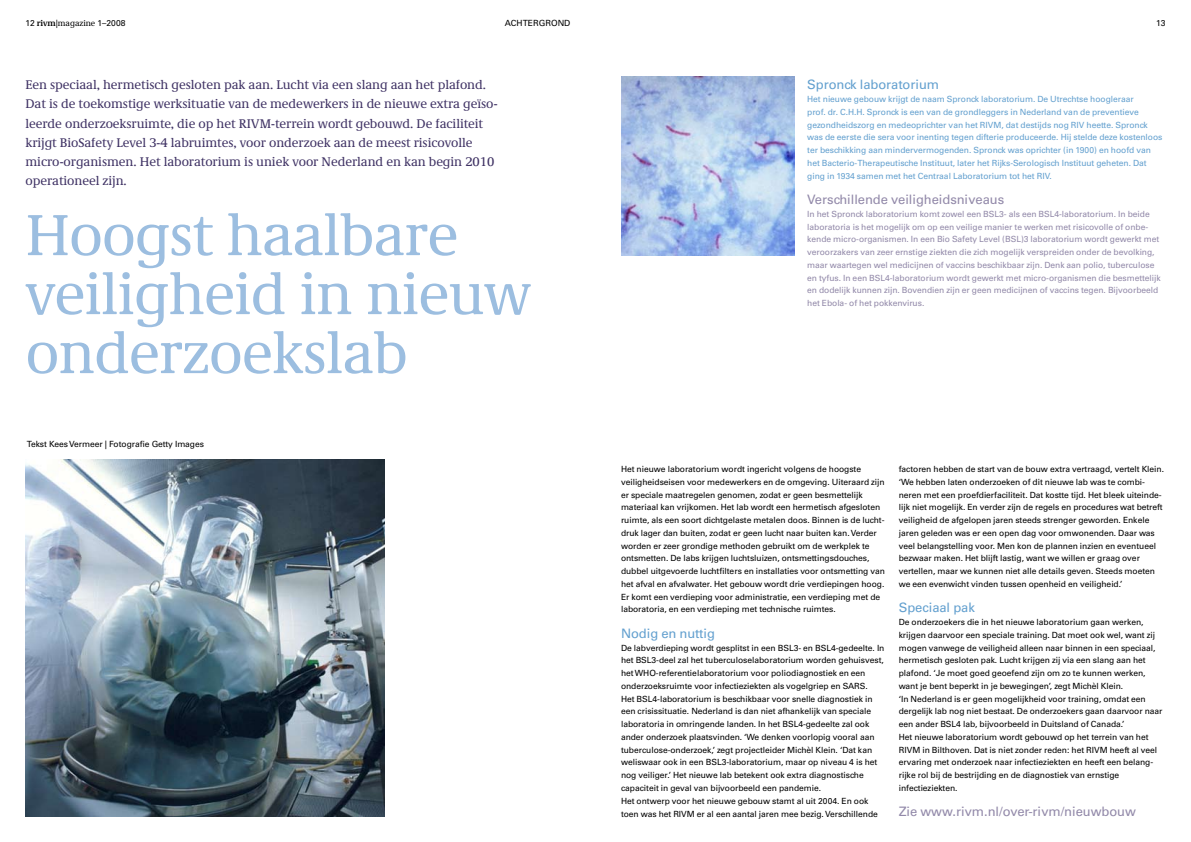
<style>
.page{position:relative;width:1191px;height:842px;background:#fff}
.page>*{position:absolute;margin:0;border:0;box-sizing:border-box;transform-origin:0 0}
.t1{font:60px/59px "RIVM Demos";letter-spacing:-.015em;color:#9cbee0}
.t2{font:13px/19.1px "RIVM Demos";letter-spacing:-.005em;color:#3f3264}
.t3{font:13px "Univers LT Std";letter-spacing:-.005em;color:#9289a9}
.t4{font:13px "Univers LT Std";letter-spacing:-.005em;color:#63a0cf}
.t5{font:8.5px/12.8px "Univers LT Std";letter-spacing:-.005em;color:#000}
.t6{font:8.5px/12.8px "Univers LT Std";letter-spacing:-.005em;color:#9289a9}
.t7{font:8.5px/12.8px "Univers LT Std";letter-spacing:-.005em;color:#63a0cf}
.s1{font-family:"RIVM Demos";font-weight:700}
.s2{font-family:"RIVM Demos"}
</style>
<div class="page">
<img style="left:26px;top:459px;width:359px;height:358px">
<img style="left:621px;top:77px;width:173px;height:178px">
<p class="t5" style="left:26px;top:16px;width:101px">12 <span class="s1">rivm|</span><span class="s2">magazine</span> 1–2008</p>
<p class="t5" style="left:1156px;top:16px;width:11px">13</p>
<p class="t5" style="left:505px;top:16px;width:67px">ACHTERGROND</p>
<p class="t2" style="left:25px;top:75px;width:473px">Een speciaal, hermetisch gesloten pak aan. Lucht via een slang aan het plafond.<br>Dat is de toekomstige werksituatie van de medewerkers in de nieuwe extra geïso&shy;leerde onderzoeksruimte, die op het RIVM-terrein wordt gebouwd. De faciliteit krijgt BioSafety Level 3-4 labruimtes, voor onderzoek aan de meest risicovolle micro-organismen. Het laboratorium is uniek voor Nederland en kan begin 2010 operationeel zijn.</p>
<h1 class="t1" style="left:26px;top:205px;width:507px">Hoogst haalbare veiligheid in nieuw onderzoekslab</h1>
<p class="t5" style="left:27px;top:437px;width:179px">Tekst Kees Vermeer | Fotografie Getty Images</p>
<h2 class="t4" style="left:807px;top:77px;width:133px">Spronck laboratorium</h2>
<p class="t7" style="left:807px;top:93px;width:357px">Het nieuwe gebouw krijgt de naam Spronck laboratorium. De Utrechtse hoogleraar<br>prof. dr. C.H.H. Spronck is een van de grondleggers in Nederland van de preventieve gezondheidszorg en medeoprichter van het RIVM, dat destijds nog RIV heette. Spronck was de eerste die sera voor inenting tegen difterie produceerde. Hij stelde deze kostenloos ter beschikking aan mindervermogenden. Spronck was oprichter (in 1900) en hoofd van het Bacterio-Therapeutische Instituut, later het Rijks-Serologisch Instituut geheten. Dat ging in 1934 samen met het Centraal Laboratorium tot het RIV.</p>
<h2 class="t3" style="left:807px;top:192px;width:198px">Verschillende veiligheidsniveaus</h2>
<p class="t6" style="left:807px;top:207px;width:355px">In het Spronck laboratorium komt zowel een BSL3- als een BSL4-laboratorium. In beide laboratoria is het mogelijk om op een veilige manier te werken met risicovolle of onbe&shy;kende micro-organismen. In een Bio Safety Level (BSL)3 laboratorium wordt gewerkt met veroorzakers van zeer ernstige ziekten die zich mogelijk verspreiden onder de bevolking, maar waartegen wel medicijnen of vaccins beschikbaar zijn. Denk aan polio, tuberculose en tyfus. In een BSL4-laboratorium wordt gewerkt met micro-organismen die besmettelijk en dodelijk kunnen zijn. Bovendien zijn er geen medicijnen of vaccins tegen. Bijvoorbeeld het Ebola- of het pokkenvirus.</p>
<p class="t5" style="left:621px;top:463px;width:265px">Het nieuwe laboratorium wordt ingericht volgens de hoogste veiligheidseisen voor medewerkers en de omgeving. Uiteraard zijn er speciale maatregelen genomen, zodat er geen besmettelijk materiaal kan vrijkomen. Het lab wordt een hermetisch afgesloten ruimte, als een soort dichtgelaste metalen doos. Binnen is de lucht&shy;druk lager dan buiten, zodat er geen lucht naar buiten kan. Verder worden er zeer grondige methoden gebruikt om de werkplek te ontsmetten. De labs krijgen luchtsluizen, ontsmettingsdouches, dubbel uitgevoerde luchtfilters en installaties voor ontsmetting van het afval en afvalwater. Het gebouw wordt drie verdiepingen hoog.<br>Er komt een verdieping voor administratie, een verdieping met de laboratoria, en een verdieping met technische ruimtes.</p>
<h2 class="t4" style="left:621px;top:625px;width:95px">Nodig en nuttig</h2>
<p class="t5" style="left:621px;top:641px;width:265px">De labverdieping wordt gesplitst in een BSL3- en BSL4-gedeelte. In het BSL3-deel zal het tuberculoselaboratorium worden gehuisvest, het WHO-referentielaboratorium voor poliodiagnostiek en een onderzoeksruimte voor infectieziekten als vogelgriep en SARS.<br>Het BSL4-laboratorium is beschikbaar voor snelle diagnostiek in een crisissituatie. Nederland is dan niet afhankelijk van speciale laboratoria in omringende landen. In het BSL4-gedeelte zal ook ander onderzoek plaatsvinden. ‘We denken voorlopig vooral aan tuberculose-onderzoek,’ zegt projectleider Michèl Klein. ‘Dat kan weliswaar ook in een BSL3-laboratorium, maar op niveau 4 is het nog veiliger.’ Het nieuwe lab betekent ook extra diagnostische capaciteit in geval van bijvoorbeeld een pandemie.<br>Het ontwerp voor het nieuwe gebouw stamt al uit 2004. En ook toen was het RIVM er al een aantal jaren mee bezig. Verschillende</p>
<p class="t5" style="left:898px;top:463px;width:267px">factoren hebben de start van de bouw extra vertraagd, vertelt Klein. ‘We hebben laten onderzoeken of dit nieuwe lab was te combi&shy;neren met een proefdierfaciliteit. Dat kostte tijd. Het bleek uiteinde&shy;lijk niet mogelijk. En verder zijn de regels en procedures wat betreft veiligheid de afgelopen jaren steeds strenger geworden. Enkele jaren geleden was er een open dag voor omwonenden. Daar was veel belangstelling voor. Men kon de plannen inzien en eventueel bezwaar maken. Het blijft lastig, want we willen er graag over vertellen, maar we kunnen niet alle details geven. Steeds moeten we een evenwicht vinden tussen openheid en veiligheid.’</p>
<h2 class="t4" style="left:898px;top:600px;width:78px">Speciaal pak</h2>
<p class="t5" style="left:898px;top:616px;width:265px">De onderzoekers die in het nieuwe laboratorium gaan werken, krijgen daarvoor een speciale training. Dat moet ook wel, want zij mogen vanwege de veiligheid alleen naar binnen in een speciaal, hermetisch gesloten pak. Lucht krijgen zij via een slang aan het plafond. ‘Je moet goed geoefend zijn om zo te kunnen werken, want je bent beperkt in je bewegingen’, zegt Michèl Klein.<br>‘In Nederland is er geen mogelijkheid voor training, omdat een dergelijk lab nog niet bestaat. De onderzoekers gaan daarvoor naar een ander BSL4 lab, bijvoorbeeld in Duitsland of Canada.’<br>Het nieuwe laboratorium wordt gebouwd op het terrein van het RIVM in Bilthoven. Dat is niet zonder reden: het RIVM heeft al veel ervaring met onderzoek naar infectieziekten en heeft een belang&shy;rijke rol bij de bestrijding en de diagnostiek van ernstige infectieziekten.</p>
<h2 class="t3" style="left:898px;top:804px;width:239px">Zie www.rivm.nl/over-rivm/nieuwbouw</h2>
</div>
